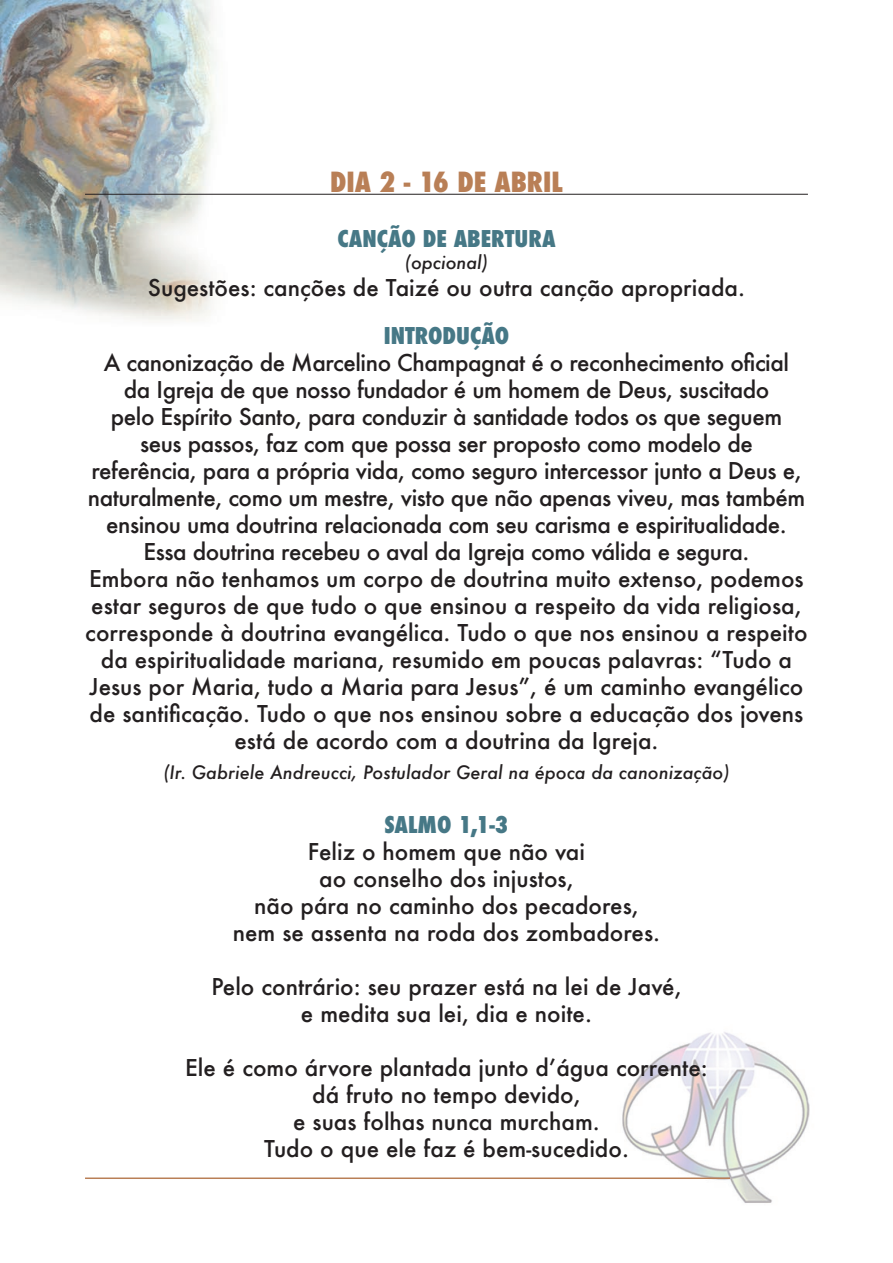
<style>
.page{position:relative;width:893px;height:1263px;background:#fff}
.page>*{position:absolute;margin:0;border:0;box-sizing:border-box;transform-origin:0 0}
.giorno{font:800 condensed 27px "Futura";color:#b97f56}
.t1{font:500 22.5px/27px "Futura";color:#231f20;text-align:center}
.t2{font:500 22.5px/27px "Futura";letter-spacing:-.02em;color:#231f20;text-align:center}
.t3{font:800 condensed 22.5px "Futura";color:#467886}
.firma{font:italic 500 18px "Futura";color:#231f20}
</style>
<div class="page">
<img style="left:0;top:0;width:418px;height:321px">
<img style="left:622px;top:1032px;width:188px;height:171px">
<hr style="left:85px;top:1177px;width:645px;height:2px;background:#b97f56">
<hr style="left:85px;top:194px;width:723px;height:1px;background:#231f20">
<p class="giorno" style="left:330px;top:164px;width:234px">DIA 2 - 16 DE ABRIL</p>
<p class="t3" style="left:337px;top:223px;width:220px">CANÇÃO DE ABERTURA</p>
<p class="firma" style="left:405px;top:249px;width:85px">(opcional)</p>
<p class="t1" style="left:148px;top:273px;width:599px">Sugestões: canções de Taizé ou outra canção apropriada.</p>
<p class="t3" style="left:384px;top:320px;width:127px">INTRODUÇÃO</p>
<p class="t2" style="left:88px;top:349px;width:719px">A canonização de Marcelino Champagnat é o reconhecimento oficial<br>da Igreja de que nosso fundador é um homem de Deus, suscitado<br>pelo Espírito Santo, para conduzir à santidade todos os que seguem seus passos, faz com que possa ser proposto como modelo de referência, para a própria vida, como seguro intercessor junto a Deus e, naturalmente, como um mestre, visto que não apenas viveu, mas também ensinou uma doutrina relacionada com seu carisma e espiritualidade.<br>Essa doutrina recebeu o aval da Igreja como válida e segura.</p>
<p class="t1" style="left:85px;top:565px;width:724px">Embora não tenhamos um corpo de doutrina muito extenso, podemos estar seguros de que tudo o que ensinou a respeito da vida religiosa, corresponde à doutrina evangélica. Tudo o que nos ensinou a respeito da espiritualidade mariana, resumido em poucas palavras: “Tudo a Jesus por Maria, tudo a Maria para Jesus”, é um caminho evangélico de santificação. Tudo o que nos ensinou sobre a educação dos jovens está de acordo com a doutrina da Igreja.</p>
<p class="firma" style="left:163px;top:760px;width:568px">(Ir. Gabriele Andreucci, Postulador Geral na época da canonização)</p>
<p class="t3" style="left:384px;top:810px;width:126px">SALMO 1,1-3</p>
<p class="t1" style="left:308px;top:838px;width:279px">Feliz o homem que não vai</p>
<p class="t1" style="left:319px;top:865px;width:256px">ao conselho dos injustos,</p>
<p class="t1" style="left:254px;top:892px;width:386px">não pára no caminho dos pecadores,</p>
<p class="t1" style="left:233px;top:919px;width:429px">nem se assenta na roda dos zombadores.</p>
<p class="t1" style="left:211px;top:973px;width:472px">Pelo contrário: seu prazer está na lei de Javé,</p>
<p class="t1" style="left:301px;top:1000px;width:293px">e medita sua lei, dia e noite.</p>
<p class="t1" style="left:185px;top:1054px;width:524px">Ele é como árvore plantada junto d’água corrente:</p>
<p class="t1" style="left:312px;top:1081px;width:270px">dá fruto no tempo devido,</p>
<p class="t1" style="left:293px;top:1108px;width:308px">e suas folhas nunca murcham.</p>
<p class="t1" style="left:264px;top:1135px;width:366px">Tudo o que ele faz é bem-sucedido.</p>
</div>
